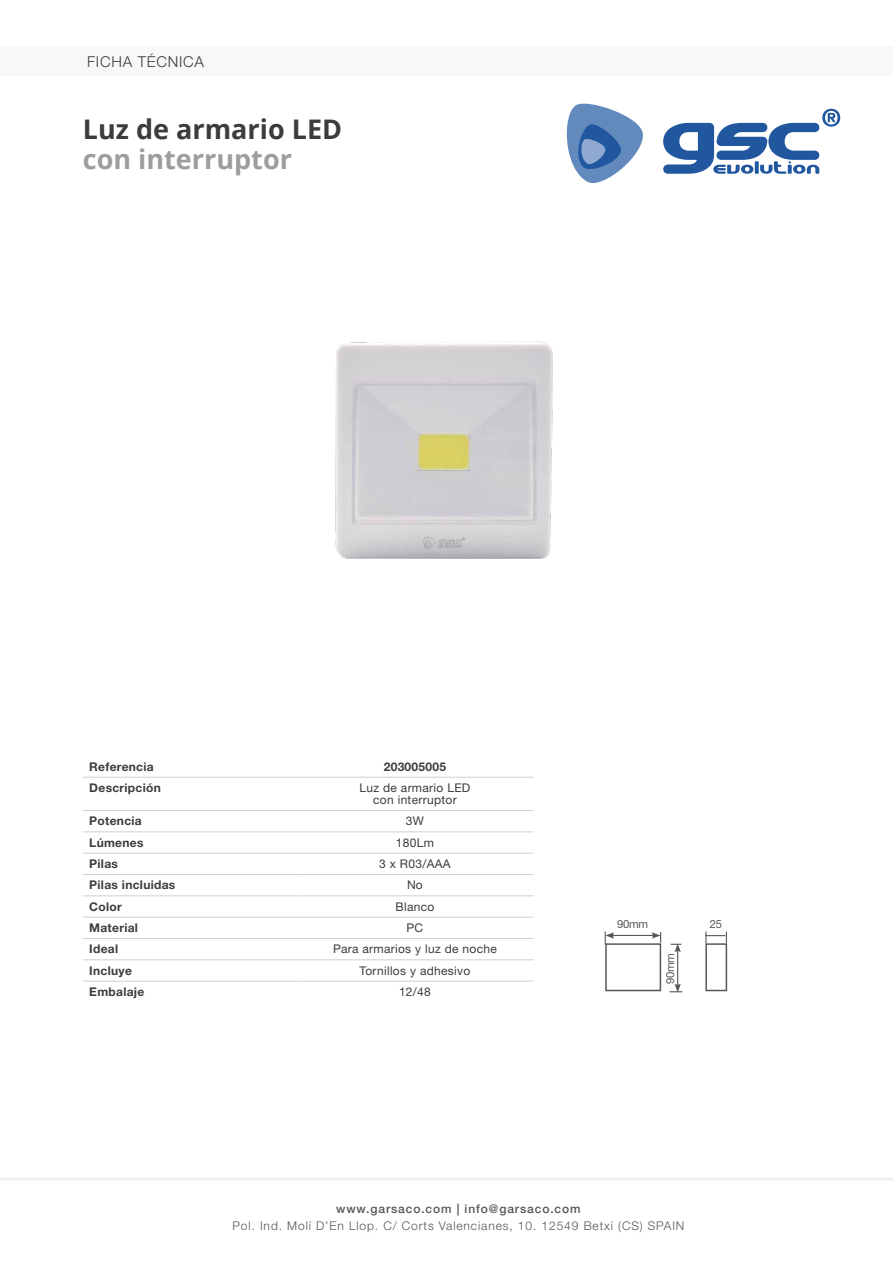
<style>
.page{position:relative;width:893px;height:1263px;background:#fff}
.page>*{position:absolute;margin:0;border:0;box-sizing:border-box;transform-origin:0 0}
.t1{font:700 27px "Open Sans";color:#3c3c3b}
.t2{font:700 27px "Open Sans";color:#9d9d9c}
.t3{font:300 15px "Helvetica Neue LT Std";letter-spacing:.05em;color:#3c3c3b}
.t4{font:12px/12px "Helvetica Neue LT Std";letter-spacing:.025em;color:#3c3c3b;text-align:center}
.t5{font:700 12px "Helvetica Neue LT Std";letter-spacing:.025em;color:#3c3c3b}
.t6{font:300 12px "Helvetica Neue LT Std";letter-spacing:.075em;color:#565555}
.t7{font:500 12px "Helvetica Neue LT Std";letter-spacing:.075em;color:#565555}
.t8{font:11.25px "Helvetica Neue LT Std";letter-spacing:-.025em;color:#575756}
</style>
<div class="page">
<svg style="left:663px;top:109px;width:177px;height:65px"></svg>
<svg style="left:566px;top:103px;width:77px;height:81px"></svg>
<hr style="left:0;top:1178px;width:893px;height:3px;background:#f0f0f0">
<div style="left:0;top:47px;width:893px;height:29px;background:#f8f8f8"></div>
<hr style="left:83px;top:831px;width:214px;height:1px;background:#d0d0d0">
<hr style="left:297px;top:831px;width:236px;height:1px;background:#d0d0d0">
<hr style="left:83px;top:853px;width:214px;height:1px;background:#d0d0d0">
<hr style="left:297px;top:853px;width:236px;height:1px;background:#d0d0d0">
<hr style="left:83px;top:874px;width:214px;height:1px;background:#d0d0d0">
<hr style="left:297px;top:874px;width:236px;height:1px;background:#d0d0d0">
<hr style="left:83px;top:895px;width:214px;height:1px;background:#d0d0d0">
<hr style="left:297px;top:895px;width:236px;height:1px;background:#d0d0d0">
<hr style="left:83px;top:917px;width:214px;height:1px;background:#d0d0d0">
<hr style="left:297px;top:917px;width:236px;height:1px;background:#d0d0d0">
<hr style="left:83px;top:938px;width:214px;height:1px;background:#d0d0d0">
<hr style="left:297px;top:938px;width:236px;height:1px;background:#d0d0d0">
<hr style="left:83px;top:959px;width:214px;height:1px;background:#d0d0d0">
<hr style="left:297px;top:959px;width:236px;height:1px;background:#d0d0d0">
<hr style="left:83px;top:981px;width:214px;height:1px;background:#d0d0d0">
<hr style="left:297px;top:981px;width:236px;height:1px;background:#d0d0d0">
<hr style="left:83px;top:777px;width:214px;height:1px;background:#d0d0d0">
<hr style="left:297px;top:777px;width:236px;height:1px;background:#d0d0d0">
<hr style="left:83px;top:810px;width:214px;height:1px;background:#d0d0d0">
<hr style="left:297px;top:810px;width:236px;height:1px;background:#d0d0d0">
<img style="left:335px;top:341px;width:218px;height:218px">
<hr style="left:612px;top:935px;width:42px;height:1px;background:#575756">
<svg style="left:652px;top:932px;width:9px;height:11px"></svg>
<svg style="left:605px;top:931px;width:9px;height:12px"></svg>
<svg style="left:705px;top:931px;width:22px;height:12px"></svg>
<div style="left:605px;top:943px;width:56px;height:48px;border:2px solid #585856"></div>
<div style="left:705px;top:943px;width:22px;height:48px;border:2px solid #585856"></div>
<hr style="left:677px;top:950px;width:1px;height:36px;background:#575756">
<svg style="left:671px;top:943px;width:10px;height:9px"></svg>
<svg style="left:670px;top:984px;width:12px;height:8px"></svg>
<p class="t3" style="left:87px;top:52px;width:118px">FICHA TÉCNICA</p>
<h1 class="t1" style="left:83px;top:110px;width:261px">Luz de armario LED</h1>
<h1 class="t2" style="left:83px;top:140px;width:211px">con interruptor</h1>
<p class="t5" style="left:89px;top:759px;width:66px">Referencia</p>
<p class="t5" style="left:384px;top:759px;width:64px">203005005</p>
<p class="t5" style="left:89px;top:780px;width:73px">Descripción</p>
<p class="t4" style="left:359px;top:782px;width:112px">Luz de armario LED con interruptor</p>
<p class="t5" style="left:89px;top:814px;width:54px">Potencia</p>
<p class="t4" style="left:406px;top:815px;width:20px">3W</p>
<p class="t5" style="left:89px;top:835px;width:56px">Lúmenes</p>
<p class="t4" style="left:396px;top:836px;width:40px">180Lm</p>
<p class="t5" style="left:89px;top:856px;width:30px">Pilas</p>
<p class="t4" style="left:379px;top:858px;width:73px">3 x R03/AAA</p>
<p class="t5" style="left:89px;top:878px;width:88px">Pilas incluidas</p>
<p class="t4" style="left:407px;top:879px;width:17px">No</p>
<p class="t5" style="left:89px;top:899px;width:34px">Color</p>
<p class="t4" style="left:396px;top:900px;width:40px">Blanco</p>
<p class="t5" style="left:89px;top:920px;width:50px">Material</p>
<p class="t4" style="left:407px;top:922px;width:18px">PC</p>
<p class="t5" style="left:89px;top:942px;width:30px">Ideal</p>
<p class="t4" style="left:333px;top:943px;width:165px">Para armarios y luz de noche</p>
<p class="t5" style="left:89px;top:963px;width:44px">Incluye</p>
<p class="t4" style="left:360px;top:964px;width:112px">Tornillos y adhesivo</p>
<p class="t5" style="left:89px;top:984px;width:57px">Embalaje</p>
<p class="t4" style="left:399px;top:986px;width:33px">12/48</p>
<p class="t8" style="left:617px;top:917px;width:32px">90mm</p>
<p class="t8" style="left:710px;top:917px;width:14px">25</p>
<p class="t8" style="left:663px;top:984px;width:32px;rotate:-90deg">90mm</p>
<p class="t7" style="left:336px;top:1202px;width:246px">www.garsaco.com | info@garsaco.com</p>
<p class="t6" style="left:232px;top:1218px;width:453px">Pol. Ind. Molí D’En Llop. C/ Corts Valencianes, 10. 12549 Betxí (CS) SPAIN</p>
</div>
